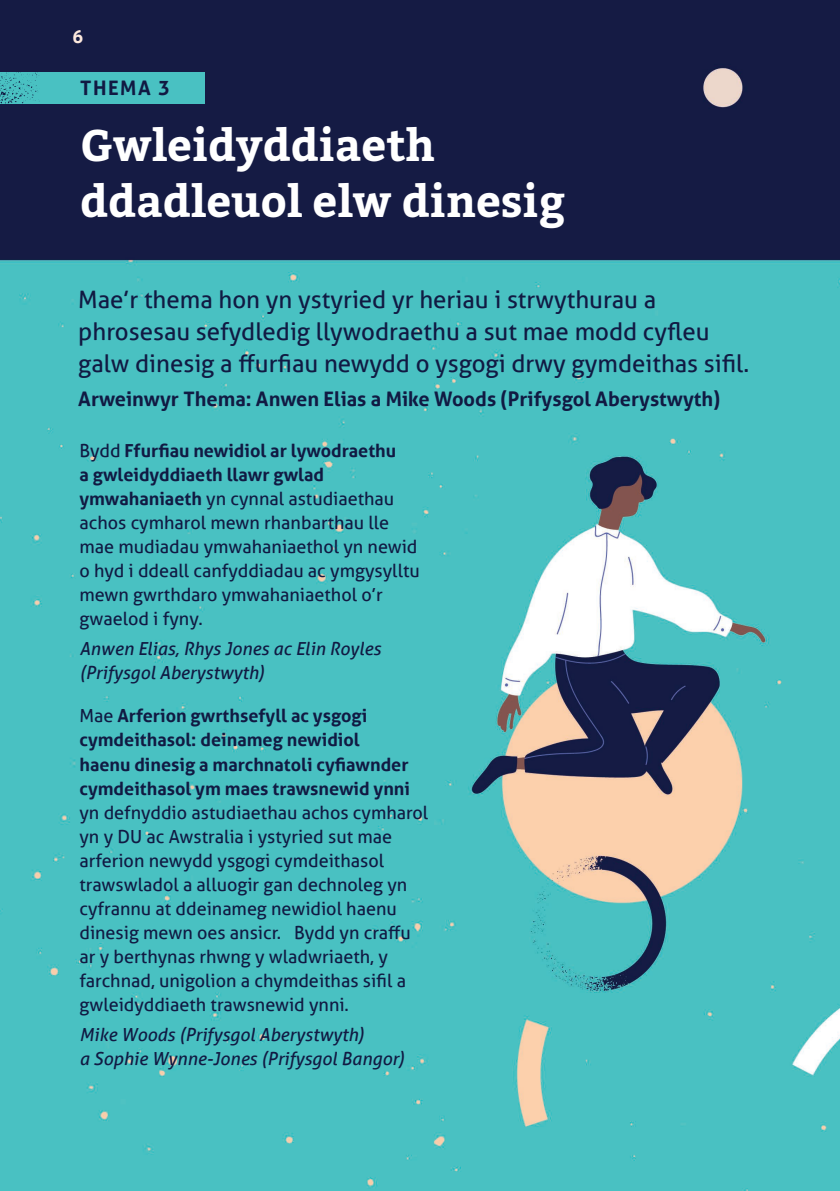
<style>
.page{position:relative;width:840px;height:1191px;background:#fff}
.page>*{position:absolute;margin:0;border:0;box-sizing:border-box;transform-origin:0 0}
.t1{font:700 44px/56px "Bitter";color:#fff}
.t2{font:24px/32px "Aller";color:#111a43}
.t3{font:700 20px "Aller";color:#111a43}
.t4{font:18px/24px "Aller";color:#111a43}
.t5{font:italic 18px/24px "Aller";color:#111a43}
.t6{font:700 18px "Aller";color:#fde9dd}
.s1{font-weight:700}
</style>
<div class="page">
<img style="left:0;top:0;width:839px;height:1191px">
<div style="left:0;top:72px;width:204px;height:31px;background:#49c1c2"></div>
<svg style="left:0;top:71px;width:39px;height:32px"></svg>
<p class="t6" style="left:72px;top:26px;width:12px">6</p>
<p class="t3" style="left:80px;top:76px;width:91px">THEMA 3</p>
<p class="t1" style="left:80px;top:119px;width:486px">Gwleidyddiaeth ddadleuol elw dinesig</p>
<p class="t2" style="left:78px;top:283px;width:672px">Mae’r thema hon yn ystyried yr heriau i strwythurau a phrosesau sefydledig llywodraethu a sut mae modd cyfleu galw dinesig a ffurfiau newydd o ysgogi drwy gymdeithas sifil.</p>
<p class="t3" style="left:78px;top:387px;width:643px">Arweinwyr Thema: Anwen Elias a Mike Woods (Prifysgol Aberystwyth)</p>
<p class="t4" style="left:79px;top:438px;width:342px">Bydd <span class="s1">Ffurfiau newidiol ar lywodraethu<br>a gwleidyddiaeth llawr gwlad ymwahaniaeth</span> yn cynnal astudiaethau achos cymharol mewn rhanbarthau lle mae mudiadau ymwahaniaethol yn newid o hyd i ddeall canfyddiadau ac ymgysylltu mewn gwrthdaro ymwahaniaethol o’r gwaelod i fyny.</p>
<p class="t5" style="left:79px;top:636px;width:303px">Anwen Elias, Rhys Jones ac Elin Royles (Prifysgol Aberystwyth)</p>
<p class="t4" style="left:79px;top:704px;width:350px">Mae <span class="s1">Arferion gwrthsefyll ac ysgogi cymdeithasol: deinameg newidiol<br>haenu dinesig a marchnatoli cyfiawnder cymdeithasol ym maes trawsnewid ynni </span>yn defnyddio astudiaethau achos cymharol yn y DU ac Awstralia i ystyried sut mae arferion newydd ysgogi cymdeithasol trawswladol a alluogir gan dechnoleg yn cyfrannu at ddeinameg newidiol haenu dinesig mewn oes ansicr. Bydd yn craffu ar y berthynas rhwng y wladwriaeth, y farchnad, unigolion a chymdeithas sifil a gwleidyddiaeth trawsnewid ynni.</p>
<p class="t5" style="left:79px;top:1022px;width:326px">Mike Woods (Prifysgol Aberystwyth)<br>a Sophie Wynne-Jones (Prifysgol Bangor)</p>
</div>
